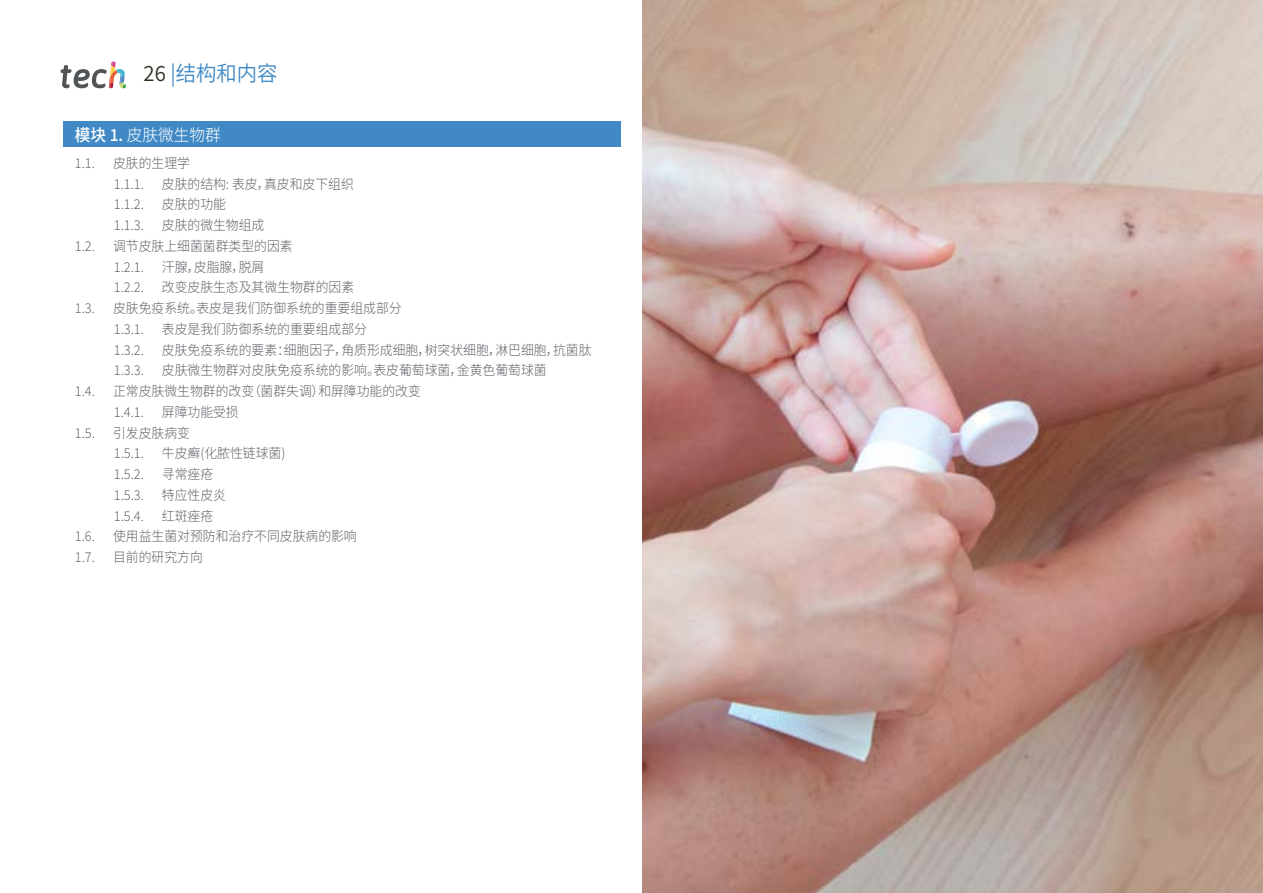
<style>
.page{position:relative;width:1263px;height:893px;background:#fff}
.page>*{position:absolute;margin:0;border:0;box-sizing:border-box;transform-origin:0 0}
.t1{font:21px "Source Han Sans CN";color:#4089c5}
.t2{font:300 16.5px "Source Han Sans CN";color:#fff;scale:.95 1}
.t3{font:300 13.5px/20.7px "Source Han Sans CN";color:#61646a;scale:.95 1}
.s1{color:#312e20}
.s2{font-weight:500}
</style>
<div class="page">
<div style="left:64px;top:121px;width:557px;height:26px;background:#4089c5"></div>
<svg style="left:61px;top:62px;width:65px;height:27px"></svg>
<img style="left:642px;top:0;width:621px;height:893px">
<h1 class="t1" style="left:144px;top:61px;width:136px"><span class="s1">26</span> |结构和内容</h1>
<p class="t2" style="left:75px;top:125px;width:155px"><span class="s2">模块 1.</span> 皮肤微生物群</p>
<p class="t3" style="left:75px;top:153px;width:23px">1.1.</p>
<p class="t3" style="left:113px;top:153px;width:83px">皮肤的生理学<br>1.1.1.</p>
<p class="t3" style="left:162px;top:174px;width:204px">皮肤的结构: 表皮，真皮和皮下组织</p>
<p class="t3" style="left:114px;top:194px;width:33px">1.1.2.</p>
<p class="t3" style="left:162px;top:194px;width:69px">皮肤的功能</p>
<p class="t3" style="left:114px;top:215px;width:33px">1.1.3.</p>
<p class="t3" style="left:162px;top:215px;width:109px">皮肤的微生物组成</p>
<p class="t3" style="left:75px;top:236px;width:23px">1.2.</p>
<p class="t3" style="left:113px;top:236px;width:191px">调节皮肤上细菌菌群类型的因素<br>1.2.1.</p>
<p class="t3" style="left:162px;top:257px;width:109px">汗腺，皮脂腺，脱屑</p>
<p class="t3" style="left:114px;top:277px;width:33px">1.2.2.</p>
<p class="t3" style="left:162px;top:277px;width:204px">改变皮肤生态及其微生物群的因素</p>
<p class="t3" style="left:75px;top:298px;width:23px">1.3.</p>
<p class="t3" style="left:113px;top:298px;width:305px">皮肤免疫系统。表皮是我们防御系统的重要组成部分<br>1.3.1.</p>
<p class="t3" style="left:162px;top:319px;width:218px">表皮是我们防御系统的重要组成部分</p>
<p class="t3" style="left:114px;top:340px;width:33px">1.3.2.</p>
<p class="t3" style="left:162px;top:340px;width:454px">皮肤免疫系统的要素：细胞因子，角质形成细胞，树突状细胞，淋巴细胞，抗菌肽</p>
<p class="t3" style="left:114px;top:360px;width:33px">1.3.3.</p>
<p class="t3" style="left:162px;top:360px;width:406px">皮肤微生物群对皮肤免疫系统的影响。表皮葡萄球菌，金黄色葡萄球菌</p>
<p class="t3" style="left:75px;top:381px;width:23px">1.4.</p>
<p class="t3" style="left:113px;top:381px;width:325px">正常皮肤微生物群的改变（菌群失调）和屏障功能的改变<br>1.4.1.</p>
<p class="t3" style="left:162px;top:402px;width:83px">屏障功能受损</p>
<p class="t3" style="left:75px;top:423px;width:23px">1.5.</p>
<p class="t3" style="left:113px;top:423px;width:83px">引发皮肤病变<br>1.5.1.</p>
<p class="t3" style="left:162px;top:443px;width:132px">牛皮癣(化脓性链球菌)</p>
<p class="t3" style="left:114px;top:464px;width:33px">1.5.2.</p>
<p class="t3" style="left:162px;top:464px;width:55px">寻常痤疮</p>
<p class="t3" style="left:114px;top:485px;width:33px">1.5.3.</p>
<p class="t3" style="left:162px;top:485px;width:69px">特应性皮炎</p>
<p class="t3" style="left:114px;top:506px;width:33px">1.5.4.</p>
<p class="t3" style="left:162px;top:506px;width:55px">红斑痤疮</p>
<p class="t3" style="left:75px;top:526px;width:23px">1.6.</p>
<p class="t3" style="left:113px;top:526px;width:258px">使用益生菌对预防和治疗不同皮肤病的影响</p>
<p class="t3" style="left:75px;top:547px;width:23px">1.7.</p>
<p class="t3" style="left:113px;top:547px;width:96px">目前的研究方向</p>
</div>
